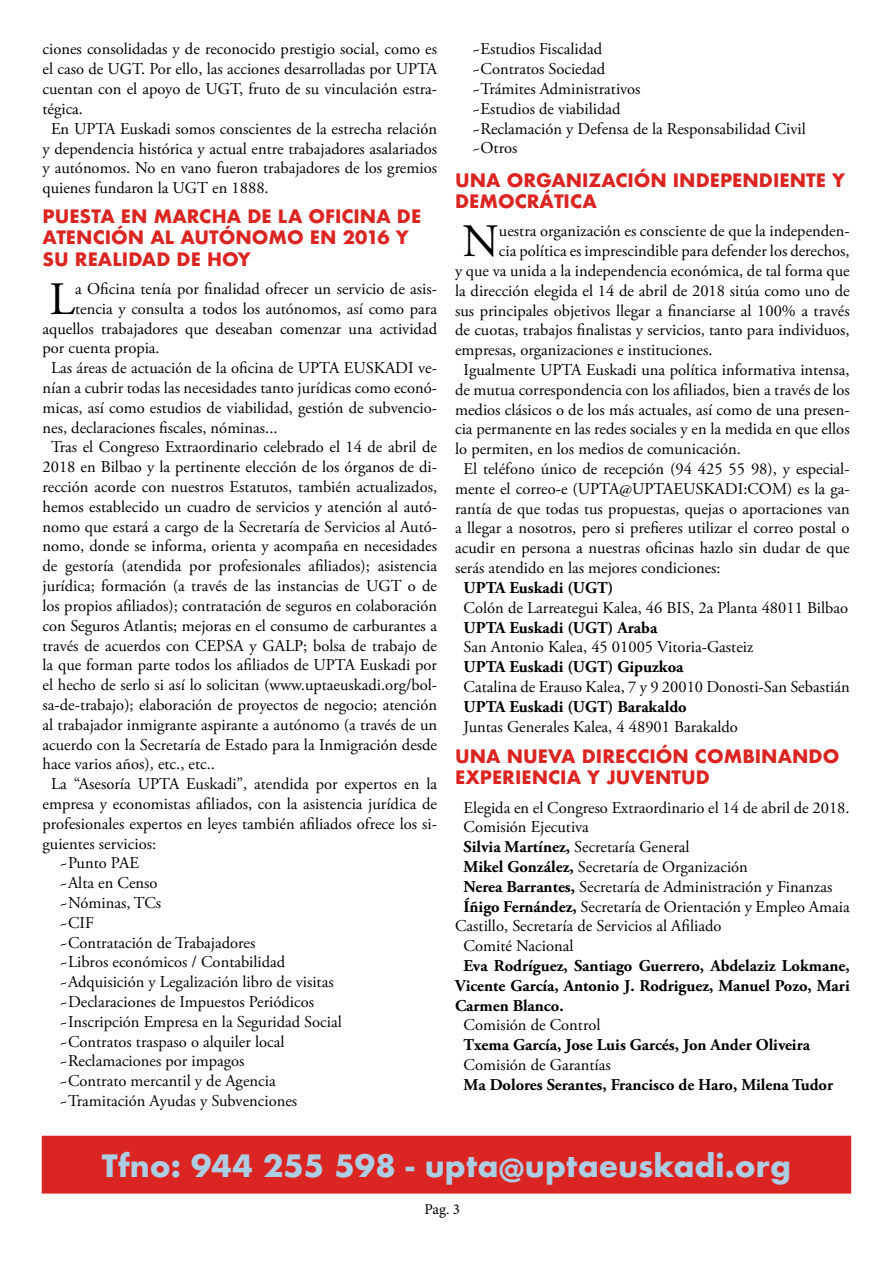
<style>
.page{position:relative;width:893px;height:1263px;background:#fff}
.page>*{position:absolute;margin:0;border:0;box-sizing:border-box;transform-origin:0 0}
.t1{font:46.35px "Adobe Garamond Pro";color:#000}
.t2{font:700 30px "Futura";color:#adcde3}
.t3{font:700 18px/21.6px "Futura";color:#db2522}
.t4{font:16.5px/19.8px "Adobe Garamond Pro";color:#000}
.t5{font:700 16.5px/19.8px "Adobe Garamond Pro";color:#000;text-align:justify}
.t6{font:15px "Minion Pro";color:#000}
.s1{font-weight:700}
</style>
<div class="page">
<div style="left:43px;top:1136px;width:807px;height:57px;background:#db2522"></div>
<p class="t4" style="left:43px;top:40px;width:396px">ciones consolidadas y de reconocido prestigio social, como es</p>
<p class="t4" style="left:43px;top:60px;width:396px">el caso de UGT. Por ello, las acciones desarrolladas por UPTA</p>
<p class="t4" style="left:43px;top:80px;width:396px">cuentan con el apoyo de UGT, fruto de su vinculación estra-</p>
<p class="t4" style="left:43px;top:99px;width:42px">tégica.</p>
<p class="t4" style="left:51px;top:119px;width:388px">En UPTA Euskadi somos conscientes de la estrecha relación</p>
<p class="t4" style="left:43px;top:139px;width:396px">y dependencia histórica y actual entre trabajadores asalariados</p>
<p class="t4" style="left:43px;top:159px;width:396px">y autónomos. No en vano fueron trabajadores de los gremios</p>
<p class="t4" style="left:43px;top:179px;width:228px">quienes fundaron la UGT en 1888.</p>
<p class="t3" style="left:43px;top:205px;width:380px">PUESTA EN MARCHA DE LA OFICINA DE<br>ATENCIÓN AL AUTÓNOMO EN 2016 Y<br>SU REALIDAD DE HOY</p>
<h1 class="t1" style="left:49px;top:271px;width:27px">L</h1>
<p class="t4" style="left:75px;top:279px;width:364px">a Oficina tenía por finalidad ofrecer un servicio de asis-</p>
<p class="t4" style="left:75px;top:299px;width:364px">tencia y consulta a todos los autónomos, así como para</p>
<p class="t4" style="left:43px;top:319px;width:396px">aquellos trabajadores que deseaban comenzar una actividad</p>
<p class="t4" style="left:43px;top:339px;width:119px">por cuenta propia.</p>
<p class="t4" style="left:51px;top:359px;width:387px">Las áreas de actuación de la oficina de UPTA EUSKADI ve-</p>
<p class="t4" style="left:43px;top:378px;width:396px">nían a cubrir todas las necesidades tanto jurídicas como econó-</p>
<p class="t4" style="left:43px;top:398px;width:396px">micas, así como estudios de viabilidad, gestión de subvencio-</p>
<p class="t4" style="left:43px;top:418px;width:237px">nes, declaraciones fiscales, nóminas...</p>
<p class="t4" style="left:51px;top:438px;width:388px">Tras el Congreso Extraordinario celebrado el 14 de abril de</p>
<p class="t4" style="left:43px;top:458px;width:396px">2018 en Bilbao y la pertinente elección de los órganos de di-</p>
<p class="t4" style="left:43px;top:477px;width:396px">rección acorde con nuestros Estatutos, también actualizados,</p>
<p class="t4" style="left:43px;top:497px;width:396px">hemos establecido un cuadro de servicios y atención al autó-</p>
<p class="t4" style="left:43px;top:517px;width:396px">nomo que estará a cargo de la Secretaría de Servicios al Autó-</p>
<p class="t4" style="left:43px;top:537px;width:396px">nomo, donde se informa, orienta y acompaña en necesidades</p>
<p class="t4" style="left:43px;top:557px;width:396px">de gestoría (atendida por profesionales afiliados); asistencia</p>
<p class="t4" style="left:43px;top:576px;width:396px">jurídica; formación (a través de las instancias de UGT o de</p>
<p class="t4" style="left:43px;top:596px;width:396px">los propios afiliados); contratación de seguros en colaboración</p>
<p class="t4" style="left:43px;top:616px;width:396px">con Seguros Atlantis; mejoras en el consumo de carburantes a</p>
<p class="t4" style="left:43px;top:636px;width:396px">través de acuerdos con CEPSA y GALP; bolsa de trabajo de</p>
<p class="t4" style="left:43px;top:656px;width:396px">la que forman parte todos los afiliados de UPTA Euskadi por</p>
<p class="t4" style="left:43px;top:675px;width:396px">el hecho de serlo si así lo solicitan (www.uptaeuskadi.org/bol-</p>
<p class="t4" style="left:43px;top:695px;width:396px">sa-de-trabajo); elaboración de proyectos de negocio; atención</p>
<p class="t4" style="left:43px;top:715px;width:396px">al trabajador inmigrante aspirante a autónomo (a través de un</p>
<p class="t4" style="left:43px;top:735px;width:396px">acuerdo con la Secretaría de Estado para la Inmigración desde</p>
<p class="t4" style="left:43px;top:755px;width:174px">hace varios años), etc., etc..</p>
<p class="t4" style="left:51px;top:774px;width:388px">La “Asesoría UPTA Euskadi”, atendida por expertos en la</p>
<p class="t4" style="left:43px;top:794px;width:396px">empresa y economistas afiliados, con la asistencia jurídica de</p>
<p class="t4" style="left:43px;top:814px;width:396px">profesionales expertos en leyes también afiliados ofrece los si-</p>
<p class="t4" style="left:43px;top:834px;width:115px">guientes servicios:</p>
<p class="t4" style="left:60px;top:854px;width:81px">~Punto PAE</p>
<p class="t4" style="left:60px;top:873px;width:100px">~Alta en Censo</p>
<p class="t4" style="left:60px;top:893px;width:103px">~Nóminas, TCs</p>
<p class="t4" style="left:60px;top:913px;width:36px">~CIF</p>
<p class="t4" style="left:60px;top:933px;width:197px">~Contratación de Trabajadores</p>
<p class="t4" style="left:60px;top:953px;width:227px">~Libros económicos / Contabilidad</p>
<p class="t4" style="left:60px;top:972px;width:276px">~Adquisición y Legalización libro de visitas</p>
<p class="t4" style="left:60px;top:992px;width:256px">~Declaraciones de Impuestos Periódicos</p>
<p class="t4" style="left:60px;top:1012px;width:284px">~Inscripción Empresa en la Seguridad Social</p>
<p class="t4" style="left:60px;top:1032px;width:226px">~Contratos traspaso o alquiler local</p>
<p class="t4" style="left:60px;top:1052px;width:186px">~Reclamaciones por impagos</p>
<p class="t4" style="left:60px;top:1071px;width:218px">~Contrato mercantil y de Agencia</p>
<p class="t4" style="left:60px;top:1091px;width:239px">~Tramitación Ayudas y Subvenciones</p>
<p class="t4" style="left:472px;top:40px;width:335px">~Estudios Fiscalidad<br>~Contratos Sociedad<br>~Trámites Administrativos<br>~Estudios de viabilidad<br>~Reclamación y Defensa de la Responsabilidad Civil ~Otros</p>
<p class="t3" style="left:455px;top:169px;width:391px">UNA ORGANIZACIÓN INDEPENDIENTE Y<br>DEMOCRÁTICA</p>
<h1 class="t1" style="left:463px;top:214px;width:38px">N</h1>
<p class="t4" style="left:499px;top:222px;width:352px">uestra organización es consciente de que la independen-</p>
<p class="t4" style="left:499px;top:242px;width:352px">cia política es imprescindible para defender los derechos,</p>
<p class="t4" style="left:455px;top:261px;width:396px">y que va unida a la independencia económica, de tal forma que</p>
<p class="t4" style="left:455px;top:281px;width:396px">la dirección elegida el 14 de abril de 2018 sitúa como uno de</p>
<p class="t4" style="left:455px;top:301px;width:396px">sus principales objetivos llegar a financiarse al 100% a través</p>
<p class="t4" style="left:455px;top:321px;width:396px">de cuotas, trabajos finalistas y servicios, tanto para individuos,</p>
<p class="t4" style="left:455px;top:341px;width:259px">empresas, organizaciones e instituciones.</p>
<p class="t4" style="left:464px;top:360px;width:388px">Igualmente UPTA Euskadi una política informativa intensa,</p>
<p class="t4" style="left:455px;top:380px;width:396px">de mutua correspondencia con los afiliados, bien a través de los</p>
<p class="t4" style="left:455px;top:400px;width:396px">medios clásicos o de los más actuales, así como de una presen-</p>
<p class="t4" style="left:455px;top:420px;width:396px">cia permanente en las redes sociales y en la medida en que ellos</p>
<p class="t4" style="left:455px;top:440px;width:287px">lo permiten, en los medios de comunicación.</p>
<p class="t4" style="left:464px;top:459px;width:388px">El teléfono único de recepción (94 425 55 98), y especial-</p>
<p class="t4" style="left:455px;top:479px;width:396px">mente el correo-e (UPTA@UPTAEUSKADI:COM) es la ga-</p>
<p class="t4" style="left:455px;top:499px;width:396px">rantía de que todas tus propuestas, quejas o aportaciones van</p>
<p class="t4" style="left:455px;top:519px;width:396px">a llegar a nosotros, pero si prefieres utilizar el correo postal o</p>
<p class="t4" style="left:455px;top:539px;width:396px">acudir en persona a nuestras oficinas hazlo sin dudar de que</p>
<p class="t4" style="left:455px;top:558px;width:267px">serás atendido en las mejores condiciones:</p>
<p class="t5" style="left:464px;top:578px;width:151px">UPTA Euskadi (UGT)</p>
<p class="t4" style="left:464px;top:598px;width:386px">Colón de Larreategui Kalea, 46 BIS, 2a Planta 48011 Bilbao</p>
<p class="t5" style="left:464px;top:618px;width:195px">UPTA Euskadi (UGT) Araba</p>
<p class="t4" style="left:464px;top:638px;width:291px">San Antonio Kalea, 45 01005 Vitoria-Gasteiz</p>
<p class="t5" style="left:464px;top:657px;width:221px">UPTA Euskadi (UGT) Gipuzkoa</p>
<p class="t4" style="left:464px;top:677px;width:388px">Catalina de Erauso Kalea, 7 y 9 20010 Donosti-San Sebastián</p>
<p class="t5" style="left:464px;top:697px;width:225px">UPTA Euskadi (UGT) Barakaldo</p>
<p class="t4" style="left:464px;top:717px;width:276px">Juntas Generales Kalea, 4 48901 Barakaldo</p>
<p class="t3" style="left:455px;top:745px;width:386px">UNA NUEVA DIRECCIÓN COMBINANDO<br>EXPERIENCIA Y JUVENTUD</p>
<p class="t4" style="left:464px;top:798px;width:388px">Elegida en el Congreso Extraordinario el 14 de abril de 2018.</p>
<p class="t4" style="left:464px;top:818px;width:127px">Comisión Ejecutiva</p>
<p class="t4" style="left:464px;top:837px;width:227px"><span class="s1">Silvia Martínez,</span> Secretaría General</p>
<p class="t4" style="left:464px;top:857px;width:286px"><span class="s1">Mikel González,</span> Secretaría de Organización</p>
<p class="t4" style="left:464px;top:877px;width:370px"><span class="s1">Nerea Barrantes,</span> Secretaría de Administración y Finanzas</p>
<p class="t4" style="left:464px;top:897px;width:388px"><span class="s1">Íñigo Fernández,</span> Secretaría de Orientación y Empleo Amaia</p>
<p class="t4" style="left:455px;top:917px;width:268px">Castillo, Secretaría de Servicios al Afiliado</p>
<p class="t4" style="left:464px;top:936px;width:111px">Comité Nacional</p>
<p class="t5" style="left:455px;top:956px;width:396px;text-indent:8px">Eva Rodríguez, Santiago Guerrero, Abdelaziz Lokmane, Vicente García, Antonio J. Rodriguez, Manuel Pozo, Mari Carmen Blanco.</p>
<p class="t4" style="left:464px;top:1016px;width:138px">Comisión de Control</p>
<p class="t5" style="left:464px;top:1035px;width:348px">Txema García, Jose Luis Garcés, Jon Ander Oliveira</p>
<p class="t4" style="left:464px;top:1055px;width:149px">Comisión de Garantías</p>
<p class="t5" style="left:464px;top:1075px;width:371px">Ma Dolores Serantes, Francisco de Haro, Milena Tudor</p>
<h2 class="t2" style="left:102px;top:1144px;width:690px">Tfno: 944 255 598 - upta@uptaeuskadi.org</h2>
<p class="t6" style="left:424px;top:1199px;width:37px">Pag. 3</p>
</div>
